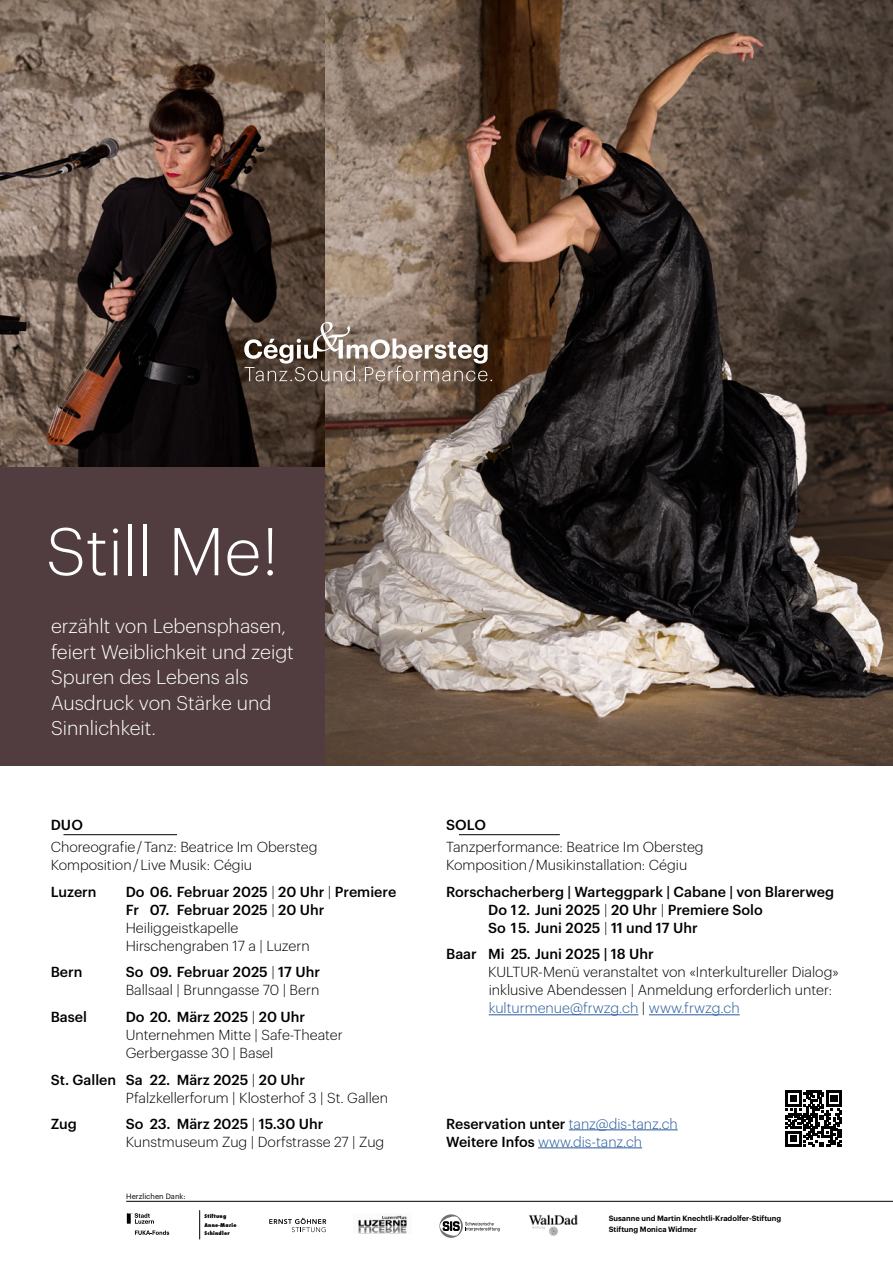
<style>
.page{position:relative;width:893px;height:1263px;background:#fff}
.page>*{position:absolute;margin:0;border:0;box-sizing:border-box;transform-origin:0 0}
.t1{font:300 66px "Graphik";color:#fff}
.t2{font:300 19.5px/25.5px "Graphik";color:#fff}
.t3{font:300 14.25px/18px "Graphik";color:#000}
.t4{font:500 14.25px/18px "Graphik";color:#000}
.t5{font:300 14.25px/18px "Graphik";color:#275b9b}
.t6{font:600 7.5px/10.5px "Graphik";color:#000}
.t7{font:7.5px "Graphik";color:#000}
.t8{font:800 condensed 5.1px/8.2px "Futura";letter-spacing:.04em;color:#000;scale:1.13 1}
.s1{font-weight:300}
.s2{font-weight:500}
.s3{font-weight:500;color:#fff}
.s4{color:#275b9b}
.s5{font-weight:500;color:#000}
</style>
<div class="page">
<div style="left:0;top:438px;width:326px;height:327px;background:#513d3f"></div>
<img style="left:0;top:0;width:325px;height:466px">
<img style="left:325px;top:0;width:568px;height:765px">
<svg style="left:244px;top:322px;width:248px;height:59px;background:#847569"></svg>
<hr style="left:63px;top:834px;width:114px;height:1px;background:#000">
<hr style="left:459px;top:834px;width:101px;height:1px;background:#000">
<hr style="left:489px;top:1014px;width:149px;height:1px;background:#275b9b">
<hr style="left:649px;top:1014px;width:91px;height:1px;background:#275b9b">
<hr style="left:569px;top:1129px;width:109px;height:1px;background:#275b9b">
<hr style="left:538px;top:1147px;width:104px;height:1px;background:#275b9b">
<img style="left:528px;top:1215px;width:49px;height:21px">
<svg style="left:199px;top:1210px;width:1px;height:29px"></svg>
<svg style="left:269px;top:1218px;width:57px;height:14px"></svg>
<img style="left:358px;top:1215px;width:49px;height:18px">
<svg style="left:439px;top:1214px;width:24px;height:24px"></svg>
<svg style="left:440px;top:1216px;width:59px;height:20px"></svg>
<svg style="left:127px;top:1213px;width:27px;height:11px"></svg>
<svg style="left:135px;top:1230px;width:34px;height:5px"></svg>
<hr style="left:126px;top:1201px;width:767px;height:1px;background:#000">
<svg style="left:786px;top:1090px;width:56px;height:56px"></svg>
<h1 class="t1" style="left:46px;top:503px;width:234px">Still Me!</h1>
<h2 class="t2" style="left:51px;top:612px;width:244px">erzählt von Lebensphasen, feiert Weiblichkeit und zeigt<br>Spuren des Lebens als<br>Ausdruck von Stärke und<br>Sinnlichkeit.</h2>
<p class="t4" style="left:51px;top:815px;width:34px">DUO</p>
<p class="t3" style="left:51px;top:837px;width:268px">Choreografie / Tanz: Beatrice Im Obersteg<br>Komposition / Live Musik: Cégiu</p>
<p class="t4" style="left:51px;top:881px;width:47px">Luzern</p>
<p class="t4" style="left:126px;top:881px;width:272px">Do 06. Februar 2025 <span class="s1">|</span> 20 Uhr <span class="s1">|</span> Premiere<br>Fr 07. Februar 2025 <span class="s1">|</span> 20 Uhr<br><span class="s1">Heiliggeistkapelle<br>Hirschengraben 17 a | Luzern</span></p>
<p class="t4" style="left:51px;top:962px;width:33px">Bern</p>
<p class="t3" style="left:126px;top:962px;width:196px"><span class="s2">So 09. Februar 2025</span> | <span class="s2">17 Uhr<br></span>Ballsaal | Brunngasse 70 | Bern</p>
<p class="t4" style="left:51px;top:1006px;width:38px">Basel</p>
<p class="t3" style="left:126px;top:1007px;width:219px"><span class="s2">Do 20. März 2025</span> | <span class="s2">20 Uhr<br></span>Unternehmen Mitte | Safe-Theater<br>Gerbergasse 30 | Basel</p>
<p class="t3" style="left:126px;top:1069px;width:264px;text-indent:-75px"><span class="s2">St. Gallen Sa 22. März 2025</span> | <span class="s2">20 Uhr<br></span>Pfalzkellerforum | Klosterhof 3 | St. Gallen</p>
<p class="t4" style="left:51px;top:1113px;width:28px">Zug</p>
<p class="t3" style="left:126px;top:1114px;width:260px"><span class="s2">So 23. März 2025</span> | <span class="s2">15.30 Uhr<br></span>Kunstmuseum Zug | Dorfstrasse 27 | Zug</p>
<p class="t7" style="left:126px;top:1191px;width:61px">Herzlichen Dank:</p>
<p class="t3" style="left:446px;top:813px;width:259px;line-height:22.2px"><span class="s2">SOLO</span><span class="s3">O<br></span>Tanzperformance: Beatrice Im Obersteg</p>
<p class="t3" style="left:446px;top:855px;width:243px">Komposition / Musikinstallation: Cégiu</p>
<p class="t4" style="left:488px;top:881px;width:347px;text-indent:-42px">Rorschacherberg | Warteggpark | Cabane | von Blarerweg<br>Do 12. Juni 2025 <span class="s1">|</span> 20 Uhr <span class="s1">|</span> Premiere Solo<br>So 15. Juni 2025 <span class="s1">|</span> 11 und 17 Uhr</p>
<p class="t4" style="left:446px;top:944px;width:209px">Baar Mi 25. Juni 2025 | 18 Uhr</p>
<p class="t3" style="left:488px;top:962px;width:352px">KULTUR-Menü veranstaltet von «Interkultureller Dialog» inklusive Abendessen | Anmeldung erforderlich unter: <span class="s4">kulturmenue@frwzg.ch</span> | <span class="s4">www.frwzg.ch</span></p>
<p class="t5" style="left:446px;top:1113px;width:233px"><span class="s5">Reservation unter</span> tanz@dis-tanz.ch<br><span class="s5">Weitere Infos</span> www.dis-tanz.ch</p>
<p class="t8" style="left:205px;top:1212px;width:30px">Stiftung<br>Anne-Marie<br>Schindler</p>
<p class="t6" style="left:609px;top:1213px;width:174px">Susanne und Martin Knechtli-Kradolfer-Stiftung<br>Stiftung Monica Widmer</p>
</div>
